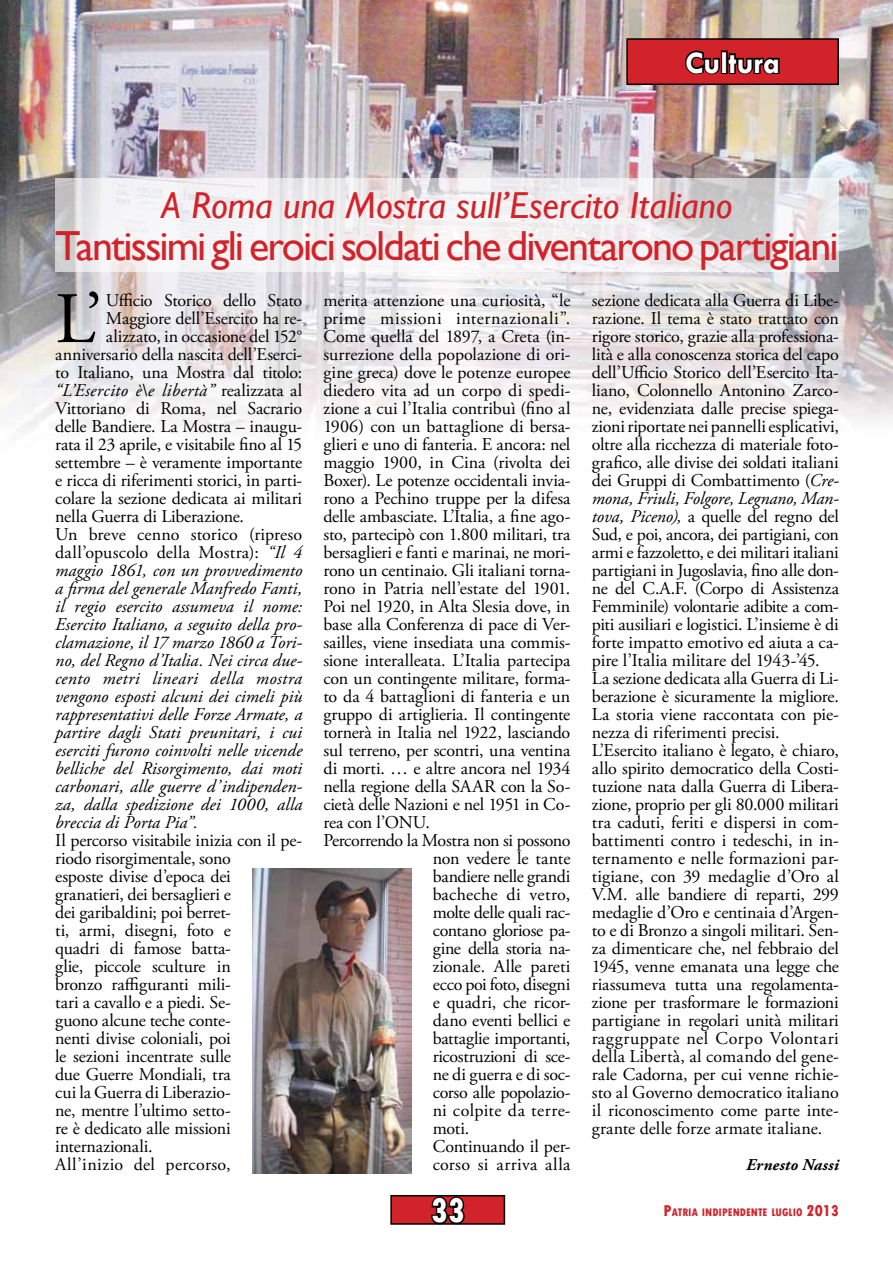
<style>
.page{position:relative;width:893px;height:1263px;background:#fff}
.page>*{position:absolute;margin:0;border:0;box-sizing:border-box;transform-origin:0 0}
.Stile_di_paragrafo_2{font:72.3px "Adobe Garamond Pro";color:#000}
.t1{font:42px "Gill Sans";letter-spacing:-.045em;color:#d2232a}
.t2{font:italic 37.5px "Gill Sans";letter-spacing:-.005em;color:#d2232a}
.t3{font:800 condensed 36px "Tw Cen";color:#fff}
.t4{font:700 31.5px "Tw Cen";color:#fff}
.Stile_di_paragrafo_2-2{font:18px/18px "Adobe Garamond Pro";letter-spacing:-.015em;color:#000;text-align:justify}
.Stile_di_paragrafo_2-3{font:italic 18px/18px "Adobe Garamond Pro";letter-spacing:.005em;color:#000;text-align:justify}
.Stile_di_paragrafo_2-4{font:italic 700 16.5px "Adobe Garamond Pro";letter-spacing:.015em;color:#000}
.t5{font:800 condensed 11.55px "Tw Cen";color:#d2232a}
.s1{font-style:normal}
.s2{font-style:italic}
.s3{font-size:16.5px}
</style>
<div class="page">
<img style="left:0;top:0;width:893px;height:433px">
<div style="left:391px;top:1196px;width:113px;height:28px;background:#d2232a"></div>
<svg style="left:430px;top:1194px;width:37px;height:28px"></svg>
<div style="left:390px;top:1195px;width:115px;height:30px;border:2px solid #000"></div>
<svg style="left:55px;top:179px;width:784px;height:93px;fill:#f1eff1"></svg>
<img style="left:252px;top:869px;width:160px;height:305px">
<div style="left:627px;top:39px;width:211px;height:45px;background:#d2232a"></div>
<svg style="left:685px;top:50px;width:95px;height:25px"></svg>
<div style="left:626px;top:38px;width:213px;height:47px;border:2px solid #000"></div>
<p class="t4" style="left:685px;top:44px;width:96px">Cultura</p>
<p class="t2" style="left:161px;top:183px;width:573px">A Roma una Mostra sull’Esercito Italiano</p>
<p class="t1" style="left:55px;top:221px;width:785px">Tantissimi gli eroici soldati che diventarono partigiani</p>
<p class="Stile_di_paragrafo_2" style="left:55px;top:276px;width:48px">L’</p>
<p class="Stile_di_paragrafo_2-2" style="left:106px;top:292px;width:198px">Ufficio Storico dello Stato</p>
<p class="Stile_di_paragrafo_2-2" style="left:106px;top:310px;width:198px">Maggiore dell’Esercito ha re-</p>
<p class="Stile_di_paragrafo_2-2" style="left:106px;top:328px;width:198px">alizzato, in occasione del 152°</p>
<p class="Stile_di_paragrafo_2-2" style="left:55px;top:346px;width:249px">anniversario della nascita dell’Eserci-</p>
<p class="Stile_di_paragrafo_2-2" style="left:55px;top:364px;width:248px">to Italiano, una Mostra dal titolo:</p>
<p class="Stile_di_paragrafo_2-3" style="left:55px;top:382px;width:249px">“L’Esercito è\e libertà” <span class="s1">realizzata al</span></p>
<p class="Stile_di_paragrafo_2-2" style="left:55px;top:400px;width:248px">Vittoriano di Roma, nel Sacrario</p>
<p class="Stile_di_paragrafo_2-2" style="left:55px;top:418px;width:249px">delle Bandiere. La Mostra – inaugu-</p>
<p class="Stile_di_paragrafo_2-2" style="left:55px;top:436px;width:248px">rata il 23 aprile, e visitabile fino al 15</p>
<p class="Stile_di_paragrafo_2-2" style="left:55px;top:454px;width:248px">settembre – è veramente importante</p>
<p class="Stile_di_paragrafo_2-2" style="left:55px;top:472px;width:249px">e ricca di riferimenti storici, in parti-</p>
<p class="Stile_di_paragrafo_2-2" style="left:55px;top:490px;width:248px">colare la sezione dedicata ai militari</p>
<p class="Stile_di_paragrafo_2-2" style="left:55px;top:508px;width:190px">nella Guerra di Liberazione.</p>
<p class="Stile_di_paragrafo_2-3" style="left:55px;top:526px;width:249px"><span class="s1">Un breve cenno storico (ripreso dall’opuscolo della Mostra):</span> “Il 4 maggio 1861, con un provvedimento a firma del generale Manfredo Fanti, il regio esercito assumeva il nome:<br>Esercito Italiano, a seguito della pro&shy;clamazione, il 17 marzo 1860 a Tori&shy;no, del Regno d’Italia. Nei circa due&shy;cento metri lineari della mostra vengono esposti alcuni dei cimeli più rappresentativi delle Forze Armate, a partire dagli Stati preunitari, i cui eserciti furono coinvolti nelle vicende belliche del Risorgimento, dai moti carbonari, alle guerre d’indipenden&shy;za, dalla spedizione dei 1000, alla breccia di Porta Pia”.</p>
<p class="Stile_di_paragrafo_2-2" style="left:55px;top:832px;width:249px;text-align:left">Il percorso visitabile inizia con il pe&shy;riodo risorgimentale, sono<br>esposte divise d’epoca dei granatieri, dei bersaglieri e<br>dei garibaldini; poi berret-<br>ti, armi, disegni, foto e<br>quadri di famose batta-<br>glie, piccole sculture in<br>bronzo raffiguranti mili-<br>tari a cavallo e a piedi. Se-<br>guono alcune teche conte-<br>nenti divise coloniali, poi<br>le sezioni incentrate sulle<br>due Guerre Mondiali, tra<br>cui la Guerra di Liberazio-<br>ne, mentre l’ultimo setto-<br>re è dedicato alle missioni internazionali.</p>
<p class="Stile_di_paragrafo_2-2" style="left:55px;top:1156px;width:177px">All’inizio del percorso,</p>
<p class="Stile_di_paragrafo_2-2" style="left:323px;top:292px;width:249px">merita attenzione una curiosità, “le prime missioni internazionali”.<br>Come quella del 1897, a Creta (in&shy;surrezione della popolazione di ori&shy;gine greca) dove le potenze europee diedero vita ad un corpo di spedi&shy;zione a cui l’Italia contribuì (fino al 1906) con un battaglione di bersa&shy;glieri e uno di fanteria. E ancora: nel maggio 1900, in Cina (rivolta dei Boxer). Le potenze occidentali invia&shy;rono a Pechino truppe per la difesa delle ambasciate. L’Italia, a fine ago&shy;sto, partecipò con 1.800 militari, tra bersaglieri e fanti e marinai, ne mori&shy;rono un centinaio. Gli italiani torna&shy;rono in Patria nell’estate del 1901.<br>Poi nel 1920, in Alta Slesia dove, in base alla Conferenza di pace di Ver&shy;sailles, viene insediata una commis&shy;sione interalleata. L’Italia partecipa con un contingente militare, forma&shy;to da 4 battaglioni di fanteria e un gruppo di artiglieria. Il contingente tornerà in Italia nel 1922, lasciando sul terreno, per scontri, una ventina di morti. … e altre ancora nel 1934 nella regione della SAAR con la So&shy;cietà delle Nazioni e nel 1951 in Co&shy;rea con l’ONU.</p>
<p class="Stile_di_paragrafo_2-2" style="left:433px;top:832px;width:139px;text-indent:-109px">Percorrendo la Mostra non si possono non vedere le tante bandiere nelle grandi bacheche di vetro, molte delle quali rac&shy;contano gloriose pa&shy;gine della storia na&shy;zionale. Alle pareti ecco poi foto, disegni e quadri, che ricor&shy;dano eventi bellici e battaglie importanti, ricostruzioni di sce&shy;ne di guerra e di soc&shy;corso alle popolazio&shy;ni colpite da terre-</p>
<p class="Stile_di_paragrafo_2-2" style="left:433px;top:1120px;width:38px">moti.</p>
<p class="Stile_di_paragrafo_2-2" style="left:433px;top:1138px;width:139px">Continuando il per&shy;corso si arriva alla</p>
<p class="t3" style="left:430px;top:1189px;width:36px">33</p>
<p class="Stile_di_paragrafo_2-2" style="left:592px;top:292px;width:249px">sezione dedicata alla Guerra di Libe&shy;razione. Il tema è stato trattato con rigore storico, grazie alla professiona&shy;lità e alla conoscenza storica del capo dell’Ufficio Storico dell’Esercito Ita&shy;liano, Colonnello Antonino Zarco&shy;ne, evidenziata dalle precise spiega&shy;zioni riportate nei pannelli esplicativi, oltre alla ricchezza di materiale foto&shy;grafico, alle divise dei soldati italiani dei Gruppi di Combattimento (<span class="s2">Cre&shy;mona, Friuli, Folgore, Legnano, Man&shy;tova, Piceno),</span> a quelle del regno del Sud, e poi, ancora, dei partigiani, con armi e fazzoletto, e dei militari italiani partigiani in Jugoslavia, fino alle don&shy;ne del C.A.F. (Corpo di Assistenza Femminile) volontarie adibite a com&shy;piti ausiliari e logistici. L’insieme è di forte impatto emotivo ed aiuta a ca&shy;pire l’Italia militare del 1943-’45.</p>
<p class="Stile_di_paragrafo_2-2" style="left:592px;top:670px;width:249px">La sezione dedicata alla Guerra di Li&shy;berazione è sicuramente la migliore.<br>La storia viene raccontata con pie&shy;nezza di riferimenti precisi.</p>
<p class="Stile_di_paragrafo_2-2" style="left:592px;top:742px;width:249px">L’Esercito italiano è legato, è chiaro, allo spirito democratico della Costi&shy;tuzione nata dalla Guerra di Libera&shy;zione, proprio per gli 80.000 militari tra caduti, feriti e dispersi in com&shy;battimenti contro i tedeschi, in in&shy;ternamento e nelle formazioni par&shy;tigiane, con 39 medaglie d’Oro al V.M. alle bandiere di reparti, 299 medaglie d’Oro e centinaia d’Argen&shy;to e di Bronzo a singoli militari. Sen&shy;za dimenticare che, nel febbraio del 1945, venne emanata una legge che riassumeva tutta una regolamenta&shy;zione per trasformare le formazioni partigiane in regolari unità militari raggruppate nel Corpo Volontari della Libertà, al comando del gene&shy;rale Cadorna, per cui venne richie&shy;sto al Governo democratico italiano il riconoscimento come parte inte&shy;grante delle forze armate italiane.</p>
<p class="Stile_di_paragrafo_2-4" style="left:746px;top:1155px;width:94px">Ernesto Nassi</p>
<p class="t5" style="left:664px;top:1205px;width:177px"><span class="s3">P</span>ATRIA INDIPENDENTE LUGLIO <span class="s3">2013</span></p>
</div>
